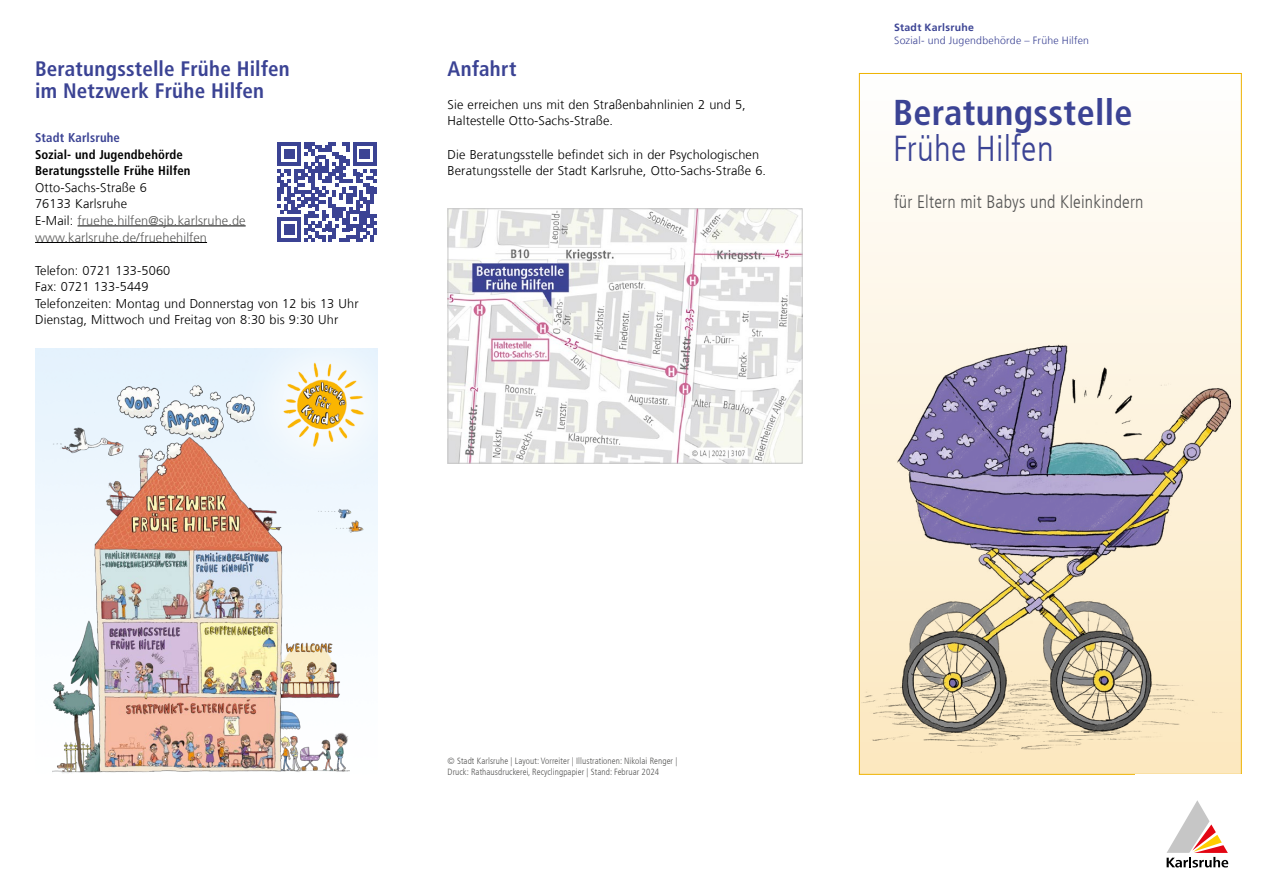
<style>
.page{position:relative;width:1263px;height:893px;background:#fff}
.page>*{position:absolute;margin:0;border:0;box-sizing:border-box;transform-origin:0 0}
.t1{font:700 condensed 36px "Frutiger For Karlsruhe";letter-spacing:.01em;color:#3b4394}
.t2{font:300 condensed 36px "Frutiger For Karlsruhe";letter-spacing:.01em;color:#3b4394}
.t3{font:700 condensed 21px/22.5px "Frutiger For Karlsruhe";letter-spacing:.01em;color:#3b4394}
.t4{font:300 condensed 18px "Frutiger For Karlsruhe";letter-spacing:.01em;color:#575756}
.t5{font:300 12.75px/16.6px "Frutiger For Karlsruhe";letter-spacing:.01em;color:#000}
.t6{font:300 12.75px/16.6px "Frutiger For Karlsruhe";letter-spacing:.01em;color:#575756}
.t7{font:700 condensed 12.75px/16.6px "Frutiger For Karlsruhe";letter-spacing:.01em;color:#000}
.t8{font:700 condensed 12.75px "Frutiger For Karlsruhe";letter-spacing:.01em;color:#3b4394}
.t9{font:300 10.5px "Frutiger For Karlsruhe";letter-spacing:.02em;color:#3b4394}
.t10{font:700 10.5px "Frutiger For Karlsruhe";letter-spacing:.025em;color:#3b4394}
.t11{font:300 condensed 9px/10.8px "Frutiger For Karlsruhe";letter-spacing:.01em;color:#575756}
.s1{color:#000}
</style>
<div class="page">
<div style="left:859px;top:73px;width:382px;height:701px;background:linear-gradient(to bottom,#fefefe,#fce8bf)"></div>
<img style="left:861px;top:300px;width:370px;height:453px">
<img style="left:52px;top:377px;width:298px;height:397px">
<img style="left:242px;top:348px;width:135px;height:144px">
<img style="left:315px;top:502px;width:50px;height:38px">
<svg style="left:1166px;top:800px;width:62px;height:67px"></svg>
<hr style="left:78px;top:226px;width:168px;height:1px;background:#000">
<hr style="left:35px;top:242px;width:172px;height:1px;background:#000">
<img style="left:450px;top:210px;width:350px;height:252px">
<div style="left:448px;top:208px;width:354px;height:256px;border:1px solid #c6c6c6"></div>
<svg style="left:277px;top:142px;width:100px;height:100px"></svg>
<h2 class="t3" style="left:35px;top:57px;width:256px">Beratungsstelle Frühe Hilfen im Netzwerk Frühe Hilfen</h2>
<p class="t8" style="left:35px;top:130px;width:86px">Stadt Karlsruhe</p>
<p class="t7" style="left:35px;top:146px;width:157px">Sozial- und Jugendbehörde<br>Beratungsstelle Frühe Hilfen</p>
<p class="t6" style="left:35px;top:179px;width:212px"><span class="s1">Otto-Sachs-Straße 6<br>76133 Karlsruhe<br>E-Mail:</span> fruehe.hilfen@sjb.karlsruhe.de www.karlsruhe.de/fruehehilfen</p>
<p class="t5" style="left:35px;top:262px;width:325px">Telefon: 0721 133-5060<br>Fax: 0721 133-5449<br>Telefonzeiten: Montag und Donnerstag von 12 bis 13 Uhr Dienstag, Mittwoch und Freitag von 8:30 bis 9:30 Uhr</p>
<h2 class="t3" style="left:448px;top:57px;width:70px">Anfahrt</h2>
<p class="t5" style="left:448px;top:96px;width:300px">Sie erreichen uns mit den Straßenbahnlinien 2 und 5,<br>Haltestelle Otto-Sachs-Straße.</p>
<p class="t5" style="left:448px;top:146px;width:320px">Die Beratungsstelle befindet sich in der Psychologischen<br>Beratungsstelle der Stadt Karlsruhe, Otto-Sachs-Straße 6.</p>
<p class="t10" style="left:894px;top:21px;width:81px">Stadt Karlsruhe</p>
<p class="t9" style="left:894px;top:34px;width:196px">Sozial- und Jugendbehörde – Frühe Hilfen</p>
<h1 class="t1" style="left:893px;top:92px;width:241px">Beratungsstelle</h1>
<h1 class="t2" style="left:893px;top:128px;width:162px">Frühe Hilfen</h1>
<h3 class="t4" style="left:894px;top:192px;width:251px">für Eltern mit Babys und Kleinkindern</h3>
<p class="t11" style="left:448px;top:755px;width:231px">© Stadt Karlsruhe | Layout: Vorreiter | Illustrationen: Nikolai Renger |<br>Druck: Rathausdruckerei, Recyclingpapier | Stand: Februar 2024</p>
</div>
